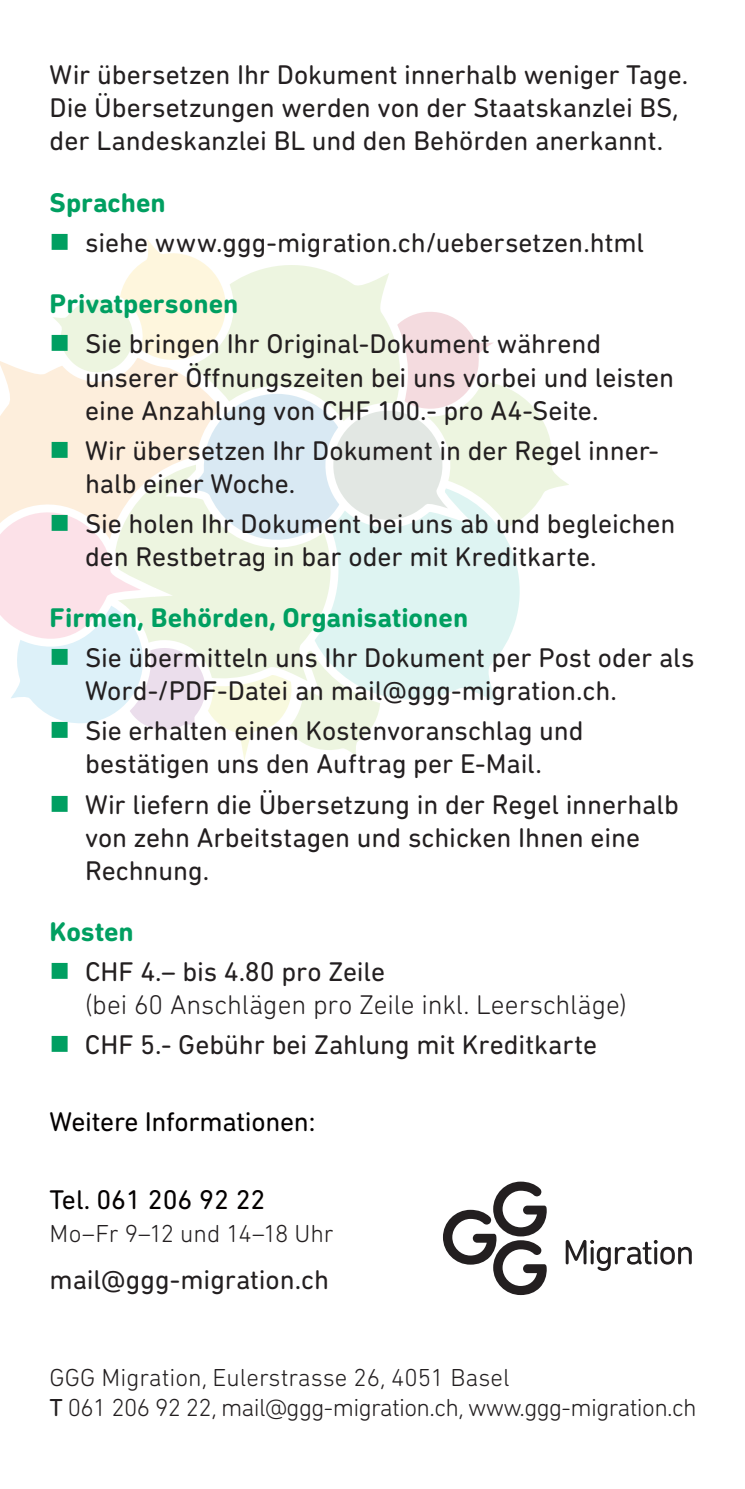
<style>
.page{position:relative;width:745px;height:1489px;background:#fff}
.page>*{position:absolute;margin:0;border:0;box-sizing:border-box;transform-origin:0 0}
.t1{font:27.5px/33px "DIN Next Rounded LT Pro";letter-spacing:-.005em;color:#231f20}
.t2{font:700 27.5px "DIN Next Rounded LT Pro";color:#009f61}
.t3{font:300 27.5px "DIN Next Rounded LT Pro";letter-spacing:-.005em;color:#231f20}
.t4{font:27.5px "DIN Next Rounded LT Pro";letter-spacing:-.01em;color:#040000}
.t5{font:300 25px/30px "DIN Next Rounded LT Pro";letter-spacing:-.025em;color:#231f20}
.t6{font:300 25px "DIN Next Rounded LT Pro";letter-spacing:-.005em;color:#231f20}
.s1{font-weight:400}
</style>
<div class="page">
<svg style="left:443px;top:1181px;width:103px;height:113px"></svg>
<svg style="left:565px;top:1240px;width:126px;height:30px"></svg>
<svg style="left:0;top:239px;width:569px;height:522px"></svg>
<p class="t1" style="left:50px;top:58px;width:639px">Wir übersetzen Ihr Dokument innerhalb weniger Tage.<br>Die Übersetzungen werden von der Staatskanzlei BS, der Landeskanzlei BL und den Behörden anerkannt.</p>
<p class="t2" style="left:50px;top:186px;width:117px">Sprachen</p>
<p class="t1" style="left:85px;top:226px;width:560px">siehe www.ggg-migration.ch/uebersetzen.html</p>
<p class="t2" style="left:50px;top:288px;width:190px">Privatpersonen</p>
<p class="t1" style="left:85px;top:327px;width:590px">Sie bringen Ihr Original-Dokument während unserer Öffnungszeiten bei uns vorbei und leisten eine Anzahlung von CHF 100.- pro A4-Seite.</p>
<p class="t1" style="left:85px;top:433px;width:575px">Wir übersetzen Ihr Dokument in der Regel inner&shy;halb einer Woche.</p>
<p class="t1" style="left:85px;top:506px;width:591px">Sie holen Ihr Dokument bei uns ab und begleichen den Restbetrag in bar oder mit Kreditkarte.</p>
<p class="t2" style="left:50px;top:601px;width:420px">Firmen, Behörden, Organisationen</p>
<p class="t1" style="left:85px;top:641px;width:610px">Sie übermitteln uns Ihr Dokument per Post oder als<br>Word-/PDF-Datei an mail@ggg-migration.ch.</p>
<p class="t1" style="left:85px;top:714px;width:500px">Sie erhalten einen Kostenvoranschlag und bestätigen uns den Auftrag per E-Mail.</p>
<p class="t1" style="left:85px;top:787px;width:595px">Wir liefern die Übersetzung in der Regel innerhalb von zehn Arbeitstagen und schicken Ihnen eine<br>Rechnung.</p>
<p class="t2" style="left:49px;top:915px;width:86px">Kosten</p>
<p class="t1" style="left:85px;top:954px;width:301px">CHF 4.– bis 4.80 pro Zeile</p>
<p class="t3" style="left:85px;top:988px;width:543px">(bei 60 Anschlägen pro Zeile inkl. Leerschläge)</p>
<p class="t1" style="left:85px;top:1028px;width:513px">CHF 5.- Gebühr bei Zahlung mit Kreditkarte</p>
<p class="t4" style="left:50px;top:1105px;width:267px">Weitere Informationen:</p>
<p class="t4" style="left:50px;top:1183px;width:217px">Tel. 061 206 92 22</p>
<p class="t6" style="left:50px;top:1218px;width:285px">Mo–Fr 9–12 und 14–18 Uhr</p>
<p class="t1" style="left:50px;top:1262px;width:281px">mail@ggg-migration.ch</p>
<p class="t5" style="left:50px;top:1362px;width:648px">GGG Migration, Eulerstrasse 26, 4051 Basel<br><span class="s1">T</span> 061 206 92 22, mail@ggg-migration.ch, www.ggg-migration.ch</p>
</div>
